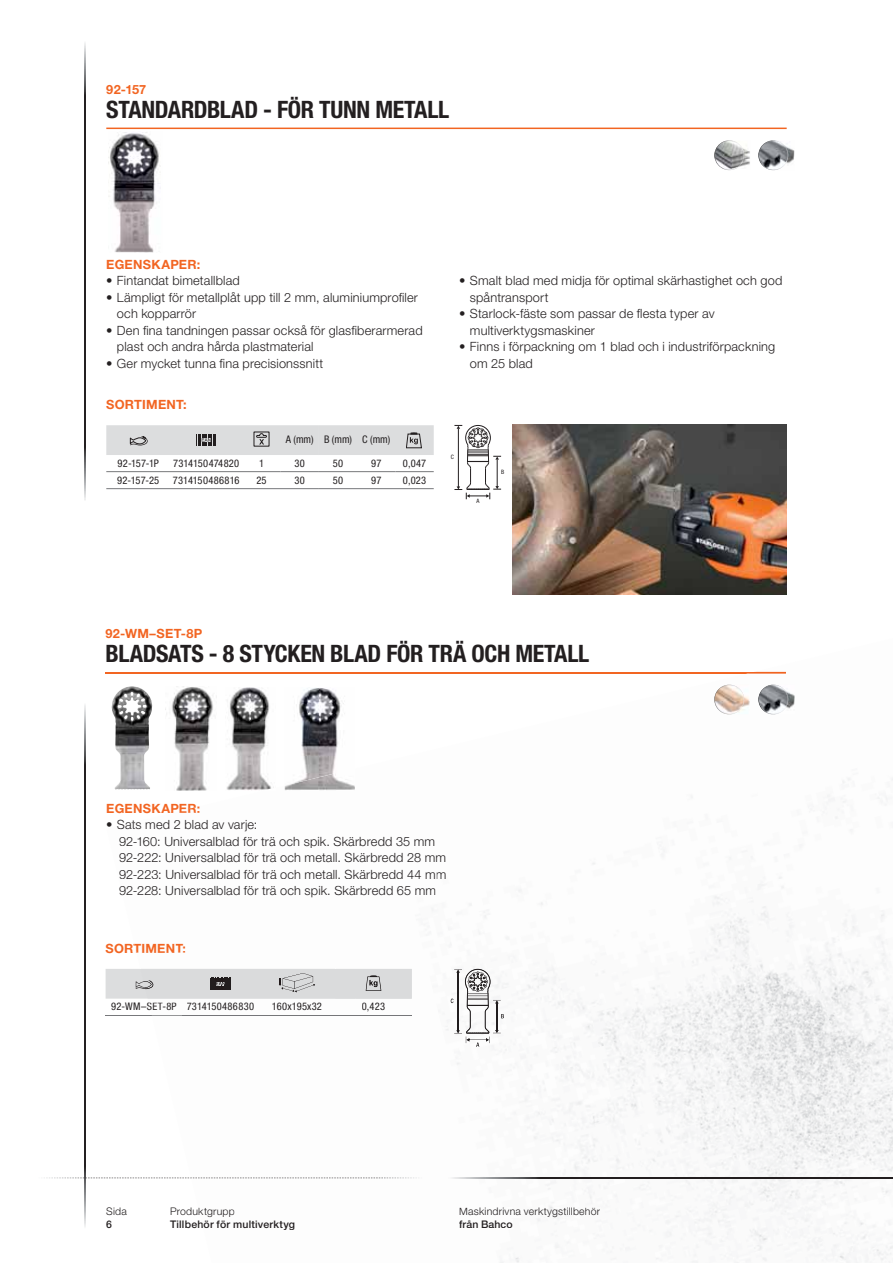
<style>
.page{position:relative;width:893px;height:1263px;background:#fff}
.page>*{position:absolute;margin:0;border:0;box-sizing:border-box;transform-origin:0 0}
.t1{font:700 condensed 24px "Helvetica Neue LT Std";letter-spacing:-.015em;color:#231f20}
.t2{font:300 12.75px/16.5px "Helvetica Neue LT Std";letter-spacing:.015em;color:#231f20}
.t3{font:700 12.75px "Helvetica Neue LT Std";letter-spacing:.02em;color:#f26522}
.t4{font:condensed 10.5px "Helvetica Neue LT Std";letter-spacing:.02em;color:#231f20}
.t5{font:300 10.5px "Helvetica Neue LT Std";letter-spacing:.02em;color:#231f20}
.t6{font:500 10.5px "Helvetica Neue LT Std";letter-spacing:.02em;color:#231f20}
.t7{font:condensed 6px "Helvetica Neue LT Std";color:#231f20}
</style>
<div class="page">
<hr style="left:106px;top:128px;width:681px;height:1px;background:#f26522">
<hr style="left:281px;top:471px;width:38px;height:1px;background:#77787b">
<hr style="left:319px;top:471px;width:76px;height:1px;background:#77787b">
<hr style="left:106px;top:471px;width:175px;height:1px;background:#77787b">
<hr style="left:395px;top:471px;width:39px;height:1px;background:#77787b">
<hr style="left:106px;top:488px;width:213px;height:1px;background:#77787b">
<hr style="left:319px;top:488px;width:115px;height:1px;background:#77787b">
<img style="left:109px;top:132px;width:52px;height:120px">
<hr style="left:106px;top:672px;width:680px;height:1px;background:#f26522">
<img style="left:111px;top:686px;width:42px;height:94px">
<img style="left:171px;top:686px;width:46px;height:94px">
<img style="left:229px;top:687px;width:41px;height:93px">
<img style="left:299px;top:688px;width:45px;height:58px">
<img style="left:744px;top:149px;width:6px;height:17px">
<img style="left:714px;top:140px;width:30px;height:29px">
<img style="left:758px;top:140px;width:19px;height:19px">
<img style="left:759px;top:141px;width:29px;height:29px">
<svg style="left:454px;top:424px;width:47px;height:75px"></svg>
<img style="left:512px;top:425px;width:275px;height:169px">
<img style="left:85px;top:705px;width:1px;height:522px">
<img style="left:85px;top:43px;width:1px;height:457px">
<svg style="left:106px;top:425px;width:328px;height:30px"></svg>
<img style="left:49px;top:1178px;width:57px;height:1px">
<img style="left:631px;top:849px;width:262px;height:414px">
<img style="left:302px;top:732px;width:329px;height:531px">
<img style="left:106px;top:780px;width:317px;height:483px">
<img style="left:794px;top:781px;width:99px;height:324px">
<img style="left:843px;top:778px;width:50px;height:78px">
<img style="left:499px;top:671px;width:320px;height:161px">
<div style="left:335px;top:969px;width:77px;height:30px;background:#dadbdc"></div>
<img style="left:151px;top:1015px;width:261px;height:1px">
<svg style="left:106px;top:969px;width:229px;height:30px"></svg>
<img style="left:148px;top:1002px;width:28px;height:8px">
<img style="left:187px;top:1003px;width:67px;height:7px">
<img style="left:273px;top:1003px;width:49px;height:7px">
<img style="left:362px;top:1003px;width:23px;height:9px">
<img style="left:747px;top:672px;width:39px;height:1px">
<img style="left:262px;top:788px;width:14px;height:3px">
<img style="left:744px;top:685px;width:6px;height:29px">
<img style="left:714px;top:685px;width:30px;height:29px">
<img style="left:714px;top:699px;width:15px;height:15px">
<img style="left:285px;top:768px;width:70px;height:23px">
<img style="left:758px;top:685px;width:1px;height:29px">
<img style="left:759px;top:685px;width:29px;height:29px">
<svg style="left:451px;top:969px;width:53px;height:78px"></svg>
<svg style="left:366px;top:975px;width:15px;height:16px"></svg>
<img style="left:134px;top:943px;width:51px;height:10px">
<img style="left:172px;top:806px;width:28px;height:7px">
<img style="left:117px;top:820px;width:139px;height:11px">
<img style="left:119px;top:836px;width:315px;height:12px">
<img style="left:119px;top:853px;width:326px;height:9px">
<img style="left:119px;top:869px;width:327px;height:10px">
<img style="left:120px;top:886px;width:315px;height:11px">
<img style="left:460px;top:1208px;width:140px;height:9px">
<img style="left:459px;top:1220px;width:53px;height:8px">
<img style="left:198px;top:1208px;width:36px;height:9px">
<img style="left:201px;top:1220px;width:94px;height:10px">
<img style="left:214px;top:1178px;width:208px;height:1px">
<img style="left:449px;top:1178px;width:444px;height:1px">
<p class="t3" style="left:106px;top:85px;width:42px">92-157</p>
<h1 class="t1" style="left:106px;top:96px;width:344px">STANDARDBLAD - FÖR TUNN METALL</h1>
<p class="t3" style="left:106px;top:259px;width:96px">EGENSKAPER:</p>
<p class="t2" style="left:106px;top:274px;width:135px">• Fintandat bimetallblad</p>
<p class="t2" style="left:117px;top:290px;width:302px;text-indent:-11px">• Lämpligt för metallplåt upp till 2 mm, aluminiumprofiler och kopparrör</p>
<p class="t2" style="left:117px;top:323px;width:307px;text-indent:-11px">• Den fina tandningen passar också för glasfiberarmerad plast och andra hårda plastmaterial</p>
<p class="t2" style="left:106px;top:356px;width:219px">• Ger mycket tunna fina precisionssnitt</p>
<p class="t3" style="left:106px;top:400px;width:82px">SORTIMENT:</p>
<p class="t4" style="left:286px;top:434px;width:106px">A (mm) B (mm) C (mm)</p>
<p class="t2" style="left:470px;top:274px;width:314px;text-indent:-11px">• Smalt blad med midja för optimal skärhastighet och god spåntransport</p>
<p class="t2" style="left:470px;top:307px;width:246px;text-indent:-11px">• Starlock-fäste som passar de flesta typer av multiverktygsmaskiner</p>
<p class="t2" style="left:470px;top:340px;width:307px;text-indent:-11px">• Finns i förpackning om 1 blad och i industriförpackning om 25 blad</p>
<p class="t4" style="left:118px;top:457px;width:43px">92-157-1P</p>
<p class="t4" style="left:173px;top:457px;width:68px">7314150474820</p>
<p class="t4" style="left:259px;top:457px;width:7px">1</p>
<p class="t4" style="left:295px;top:457px;width:12px">30</p>
<p class="t4" style="left:333px;top:457px;width:12px">50</p>
<p class="t4" style="left:371px;top:457px;width:12px">97</p>
<p class="t4" style="left:403px;top:457px;width:25px">0,047</p>
<p class="t4" style="left:117px;top:474px;width:44px">92-157-25</p>
<p class="t4" style="left:173px;top:474px;width:68px">7314150486816</p>
<p class="t4" style="left:256px;top:474px;width:12px">25</p>
<p class="t4" style="left:295px;top:474px;width:12px">30</p>
<p class="t4" style="left:333px;top:474px;width:12px">50</p>
<p class="t4" style="left:371px;top:474px;width:12px">97</p>
<p class="t4" style="left:403px;top:474px;width:25px">0,023</p>
<p class="t7" style="left:451px;top:453px;width:5px">C</p>
<p class="t7" style="left:476px;top:497px;width:4px">A</p>
<p class="t7" style="left:501px;top:469px;width:5px">B</p>
<p class="t3" style="left:106px;top:629px;width:98px">92-WM–SET-8P</p>
<h1 class="t1" style="left:106px;top:640px;width:485px">BLADSATS - 8 STYCKEN BLAD FÖR TRÄ OCH METALL</h1>
<p class="t3" style="left:106px;top:803px;width:96px">EGENSKAPER:</p>
<p class="t2" style="left:106px;top:818px;width:153px">• Sats med 2 blad av varje:</p>
<p class="t2" style="left:119px;top:834px;width:329px">92-160: Universalblad för trä och spik. Skärbredd 35 mm 92-222: Universalblad för trä och metall. Skärbredd 28 mm 92-223: Universalblad för trä och metall. Skärbredd 44 mm 92-228: Universalblad för trä och spik. Skärbredd 65 mm</p>
<p class="t2" style="left:333px;top:867px;width:6px">ll</p>
<p class="t3" style="left:106px;top:943px;width:82px">SORTIMENT:</p>
<p class="t4" style="left:111px;top:1000px;width:145px">92-WM–SET-8P 7314150486830</p>
<p class="t4" style="left:272px;top:1000px;width:52px">160x195x32</p>
<p class="t4" style="left:362px;top:1000px;width:25px">0,423</p>
<p class="t5" style="left:106px;top:1208px;width:22px">Sida</p>
<p class="t6" style="left:106px;top:1218px;width:7px">6</p>
<p class="t5" style="left:170px;top:1208px;width:66px">Produktgrupp</p>
<p class="t6" style="left:170px;top:1218px;width:127px">Tillbehör för multiverktyg</p>
<p class="t5" style="left:459px;top:1208px;width:142px">Maskindrivna verktygstillbehör</p>
<p class="t6" style="left:459px;top:1218px;width:55px">från Bahco</p>
</div>
